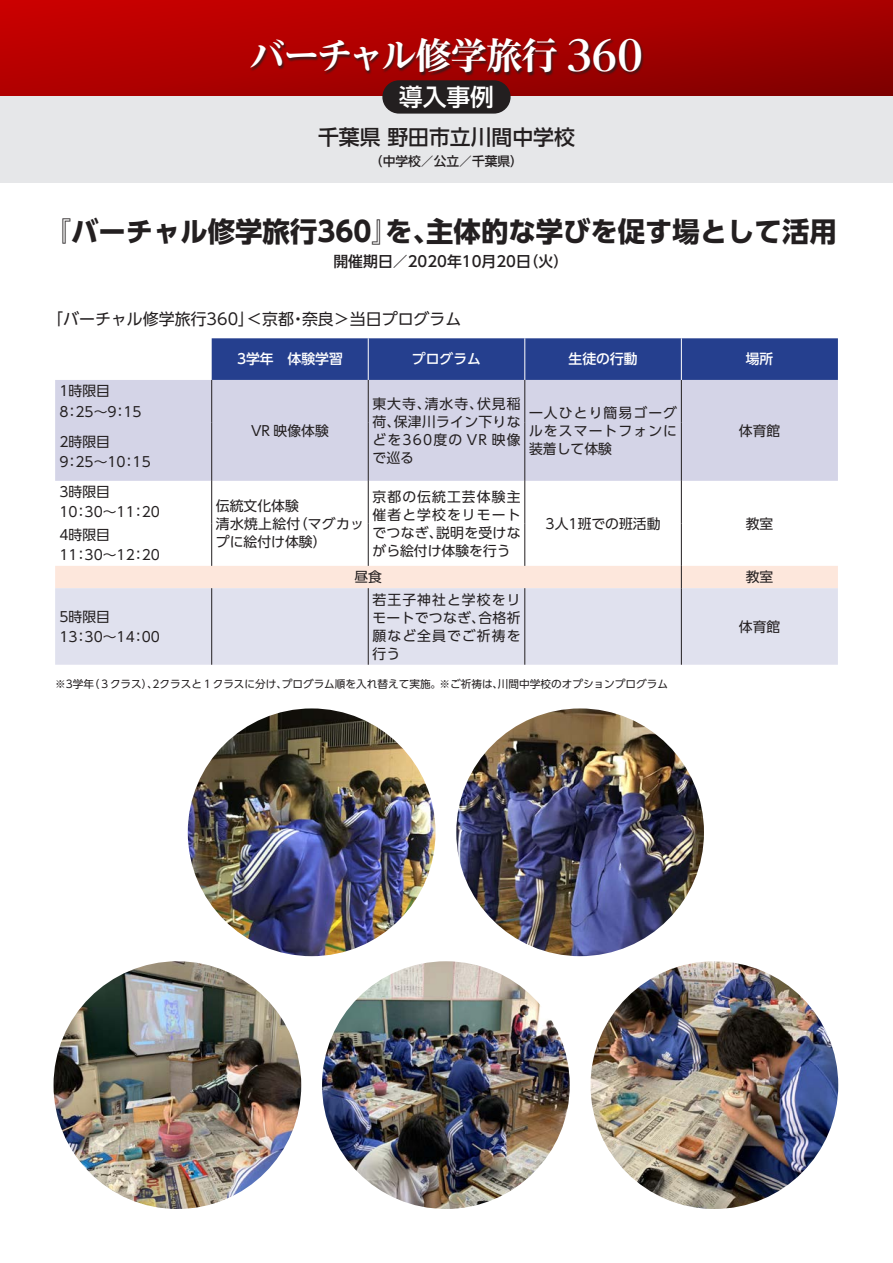
<style>
.page{position:relative;width:893px;height:1263px;background:#fff}
.page>*{position:absolute;margin:0;border:0;box-sizing:border-box;transform-origin:0 0}
.t1{font:700 expanded 41.1px "Reim Pr 6 N";color:#fff}
.t2{font:700 expanded 36.3px "Reim Pr 6 N";letter-spacing:-.05em;color:#fff}
.t3{font:700 27.6px "UD Shin Go Pr 6 N";color:#231f20}
.t4{font:500 23.85px "UD Shin Go Pr 6 N";color:#fff}
.t5{font:500 20.85px "UD Shin Go Pr 6 N";color:#231f20}
.t6{font:15.9px "UD Shin Go Pr 6 N";color:#231f20}
.t7{font:500 14.85px "UD Shin Go Pr 6 N";color:#231f20}
.t8{font:13.8px/18.1px "UD Shin Go Pr 6 N";letter-spacing:.02em;color:#231f20}
.t9{font:13.8px/18.1px "UD Shin Go Pr 6 N";letter-spacing:.08em;color:#231f20;text-align:right}
.t10{font:13.8px/18.1px "UD Shin Go Pr 6 N";color:#231f20}
.t11{font:500 13.8px "UD Shin Go Pr 6 N";color:#fff}
.t12{font:13.8px/18.1px "UD Shin Go Pr 6 N";letter-spacing:.085em;color:#231f20}
.t13{font:500 12.75px "UD Shin Go Pr 6 N";color:#231f20}
.t14{font:10.65px "UD Shin Go Pr 6 N";color:#231f20}
</style>
<div class="page">
<div style="left:0;top:87px;width:893px;height:96px;background:#e6e7e9"></div>
<div style="left:212px;top:338px;width:626px;height:42px;background:#253f8e"></div>
<div style="left:55px;top:380px;width:783px;height:101px;background:#d4d4e7"></div>
<div style="left:55px;top:588px;width:783px;height:77px;background:#e0e1ee"></div>
<hr style="left:368px;top:338px;width:1px;height:42px;background:#fff">
<hr style="left:525px;top:338px;width:1px;height:42px;background:#fff">
<hr style="left:681px;top:338px;width:1px;height:42px;background:#fff">
<hr style="left:368px;top:380px;width:1px;height:42px;background:#231f20">
<hr style="left:525px;top:380px;width:1px;height:42px;background:#231f20">
<hr style="left:681px;top:380px;width:1px;height:42px;background:#231f20">
<hr style="left:368px;top:422px;width:1px;height:59px;background:#231f20">
<hr style="left:525px;top:422px;width:1px;height:59px;background:#231f20">
<hr style="left:681px;top:422px;width:1px;height:59px;background:#231f20">
<hr style="left:368px;top:481px;width:1px;height:42px;background:#231f20">
<hr style="left:525px;top:481px;width:1px;height:42px;background:#231f20">
<hr style="left:681px;top:481px;width:1px;height:42px;background:#231f20">
<hr style="left:368px;top:523px;width:1px;height:43px;background:#231f20">
<hr style="left:525px;top:523px;width:1px;height:43px;background:#231f20">
<hr style="left:681px;top:523px;width:1px;height:43px;background:#231f20">
<div style="left:55px;top:566px;width:783px;height:22px;background:#fde7dc"></div>
<hr style="left:368px;top:588px;width:1px;height:77px;background:#231f20">
<hr style="left:525px;top:588px;width:1px;height:77px;background:#231f20">
<hr style="left:681px;top:588px;width:1px;height:77px;background:#231f20">
<hr style="left:211px;top:380px;width:1px;height:42px;background:#231f20">
<hr style="left:211px;top:422px;width:1px;height:59px;background:#231f20">
<hr style="left:211px;top:481px;width:1px;height:42px;background:#231f20">
<hr style="left:211px;top:523px;width:1px;height:43px;background:#231f20">
<hr style="left:211px;top:588px;width:1px;height:77px;background:#231f20">
<svg style="left:0;top:0;width:893px;height:95px;background:#ab0000"></svg>
<div style="left:251px;top:38px;width:393px;height:39px;background:#231f20;opacity:.75"></div>
<div style="left:382px;top:80px;width:129px;height:34px;background:#231f20;border-radius:17px"></div>
<img style="left:322px;top:961px;width:248px;height:248px;border-radius:124px">
<img style="left:590px;top:961px;width:248px;height:248px;border-radius:124px">
<img style="left:456px;top:708px;width:248px;height:248px;border-radius:124px">
<img style="left:54px;top:961px;width:247px;height:248px;border-radius:124px">
<img style="left:188px;top:708px;width:247px;height:248px;border-radius:124px">
<p class="t2" style="left:250px;top:26px;width:310px">バーチャル修学旅行</p>
<p class="t4" style="left:399px;top:78px;width:97px">導入事例</p>
<p class="t5" style="left:318px;top:120px;width:258px">千葉県野田市立川間中学校</p>
<p class="t13" style="left:370px;top:150px;width:155px">（中学校／公立／千葉県(</p>
<p class="t1" style="left:566px;top:22px;width:78px">360</p>
<p class="t3" style="left:44px;top:209px;width:398px">『バーチャル修学旅行360 を』、</p>
<p class="t7" style="left:333px;top:249px;width:236px">開催期日／2020年10月20 （日火(</p>
<p class="t3" style="left:426px;top:209px;width:412px">主体的な学びを促す場として活用</p>
<p class="t6" style="left:47px;top:306px;width:248px">「バーチャル修学旅行360」＜京都</p>
<p class="t6" style="left:302px;top:306px;width:161px">奈良＞当日プログラム</p>
<p class="t6" style="left:290px;top:306px;width:17px">・</p>
<p class="t11" style="left:237px;top:348px;width:107px">3学年　体験学習</p>
<p class="t11" style="left:412px;top:348px;width:71px">プログラム</p>
<p class="t11" style="left:568px;top:348px;width:71px">生徒の行動</p>
<p class="t8" style="left:59px;top:382px;width:52px">1時限目</p>
<p class="t8" style="left:59px;top:402px;width:84px">8：25~9：15</p>
<p class="t8" style="left:59px;top:432px;width:52px">2時限目</p>
<p class="t8" style="left:59px;top:452px;width:93px">9：25~10：15</p>
<p class="t8" style="left:59px;top:482px;width:52px">3時限目</p>
<p class="t8" style="left:59px;top:503px;width:102px">10：30～11：20</p>
<p class="t8" style="left:59px;top:525px;width:52px">4時限目</p>
<p class="t8" style="left:59px;top:545px;width:102px">11：30~12：20</p>
<p class="t8" style="left:251px;top:421px;width:79px">VR 映像体験</p>
<p class="t8" style="left:216px;top:496px;width:84px">伝統文化体験</p>
<p class="t8" style="left:294px;top:514px;width:72px">（マグカッ</p>
<p class="t10" style="left:216px;top:514px;width:112px">清水焼上絵付<br>プに絵付け体験(</p>
<p class="t8" style="left:425px;top:394px;width:60px">清水寺、</p>
<p class="t8" style="left:477px;top:394px;width:45px">伏見稲</p>
<p class="t8" style="left:394px;top:394px;width:128px;text-indent:-21px">東大寺、<br>保津川ライン下りな</p>
<p class="t12" style="left:372px;top:412px;width:150px">荷、<br>どを360度の VR 映像で巡る</p>
<p class="t8" style="left:529px;top:403px;width:150px;text-align:justify">一人ひとり簡易ゴーグルをスマートフォンに装着して体験</p>
<p class="t9" style="left:372px;top:487px;width:150px">京都の伝統工芸体験主催者と学校をリモート説明を受けな</p>
<p class="t10" style="left:372px;top:523px;width:140px">でつなぎ、<br>がら絵付け体験を行う</p>
<p class="t10" style="left:546px;top:514px;width:116px">3人1班での班活動</p>
<p class="t8" style="left:354px;top:568px;width:29px">昼食</p>
<p class="t11" style="left:746px;top:348px;width:29px">場所</p>
<p class="t8" style="left:739px;top:421px;width:43px">体育館</p>
<p class="t8" style="left:746px;top:514px;width:29px">教室</p>
<p class="t8" style="left:746px;top:568px;width:29px">教室</p>
<p class="t9" style="left:372px;top:590px;width:150px">若王子神社と学校をリ合格祈</p>
<p class="t8" style="left:59px;top:607px;width:52px">5時限目</p>
<p class="t8" style="left:59px;top:627px;width:102px">13：30~14：00</p>
<p class="t9" style="left:372px;top:608px;width:150px;text-align:left">モートでつなぎ、<br>願など全員でご祈祷を行う</p>
<p class="t8" style="left:739px;top:617px;width:43px">体育館</p>
<p class="t14" style="left:498px;top:675px;width:172px">川間中学校のオプションプログラム</p>
<p class="t14" style="left:282px;top:675px;width:223px">プログラム順を入れ替えて実施。※ご祈祷は、</p>
<p class="t14" style="left:55px;top:675px;width:40px">※3学年</p>
<p class="t14" style="left:89px;top:675px;width:71px">（３クラス）、</p>
<p class="t14" style="left:153px;top:675px;width:136px">2クラスと１クラスに分け、</p>
</div>
